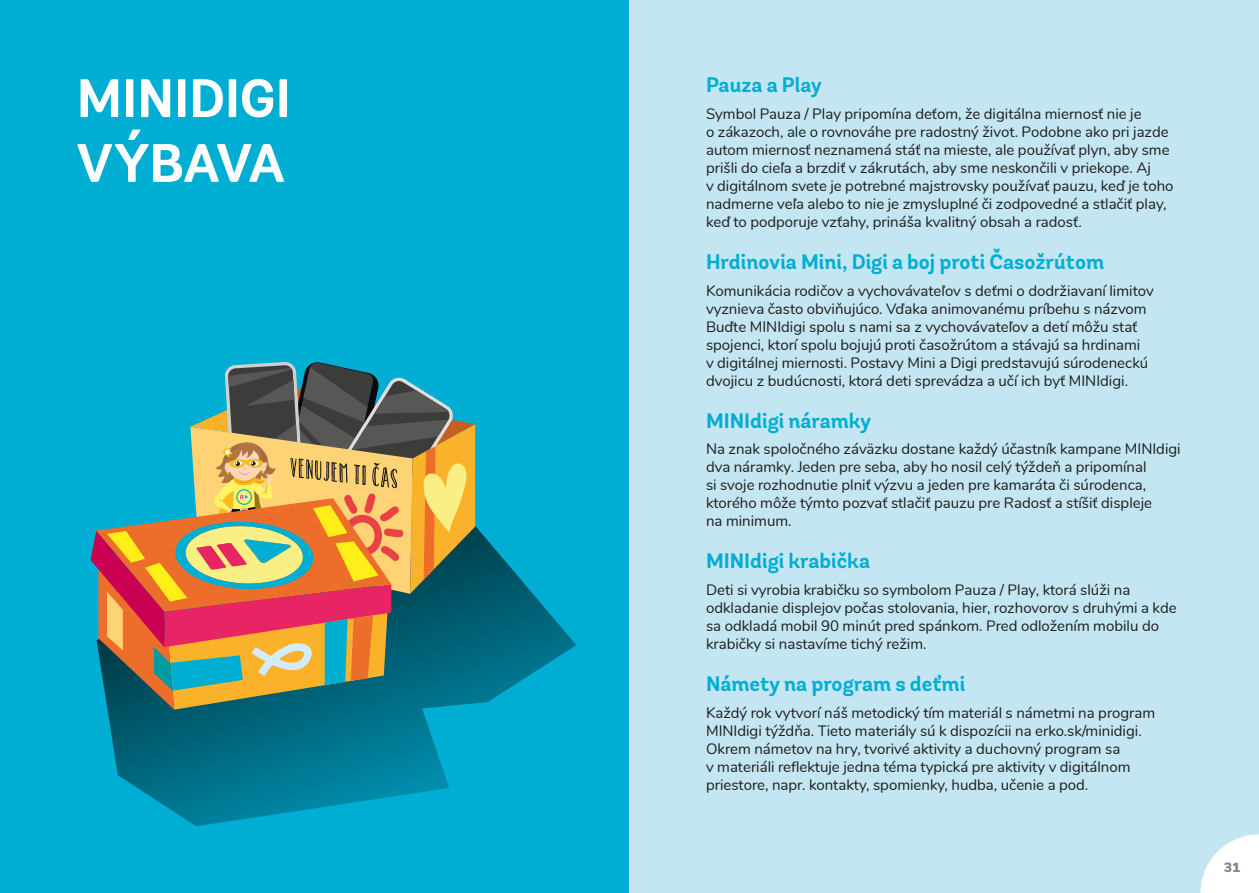
<style>
.page{position:relative;width:1259px;height:893px;background:#fff}
.page>*{position:absolute;margin:0;border:0;box-sizing:border-box;transform-origin:0 0}
.t1{font:700 54px/64.8px "Andes Rounded";letter-spacing:-.005em;color:#fff}
.t2{font:700 21px "Andes Rounded";color:#00add3}
.t3{font:15px/18px "Nunito";color:#1d1d1b}
.t4{font:900 13.5px "Nunito";color:#878686}
</style>
<div class="page">
<div style="left:0;top:0;width:629px;height:893px;background:#00add3"></div>
<svg style="left:107px;top:523px;width:469px;height:303px"></svg>
<div style="left:629px;top:0;width:630px;height:893px;background:#c4e6f3"></div>
<svg style="left:1200px;top:834px;width:59px;height:59px"></svg>
<svg style="left:90px;top:362px;width:385px;height:348px"></svg>
<h1 class="t1" style="left:77px;top:68px;width:216px">MINIDIGI<br>VÝBAVA</h1>
<h2 class="t2" style="left:706px;top:72px;width:118px">Pauza a Play</h2>
<p class="t3" style="left:706px;top:104px;width:469px">Symbol Pauza / Play pripomína deťom, že digitálna miernosť nie je<br>o zákazoch, ale o rovnováhe pre radostný život. Podobne ako pri jazde autom miernosť neznamená stáť na mieste, ale používať plyn, aby sme prišli do cieľa a brzdiť v zákrutách, aby sme neskončili v priekope. Aj<br>v digitálnom svete je potrebné majstrovsky používať pauzu, keď je toho nadmerne veľa alebo to nie je zmysluplné či zodpovedné a stlačiť play, keď to podporuje vzťahy, prináša kvalitný obsah a radosť.</p>
<h2 class="t2" style="left:706px;top:249px;width:400px">Hrdinovia Mini, Digi a boj proti Časožrútom</h2>
<p class="t3" style="left:706px;top:280px;width:449px">Komunikácia rodičov a vychovávateľov s deťmi o dodržiavaní limitov vyznieva často obviňujúco. Vďaka animovanému príbehu s názvom Buďte MINIdigi spolu s nami sa z vychovávateľov a detí môžu stať spojenci, ktorí spolu bojujú proti časožrútom a stávajú sa hrdinami<br>v digitálnej miernosti. Postavy Mini a Digi predstavujú súrodeneckú dvojicu z budúcnosti, ktorá deti sprevádza a učí ich byť MINIdigi.</p>
<h2 class="t2" style="left:706px;top:407px;width:167px">MINIdigi náramky</h2>
<p class="t3" style="left:706px;top:439px;width:476px">Na znak spoločného záväzku dostane každý účastník kampane MINIdigi dva náramky. Jeden pre seba, aby ho nosil celý týždeň a pripomínal<br>si svoje rozhodnutie plniť výzvu a jeden pre kamaráta či súrodenca, ktorého môže týmto pozvať stlačiť pauzu pre Radosť a stíšiť displeje<br>na minimum.</p>
<h2 class="t2" style="left:706px;top:548px;width:165px">MINIdigi krabička</h2>
<p class="t3" style="left:706px;top:580px;width:472px">Deti si vyrobia krabičku so symbolom Pauza / Play, ktorá slúži na odkladanie displejov počas stolovania, hier, rozhovorov s druhými a kde sa odkladá mobil 90 minút pred spánkom. Pred odložením mobilu do krabičky si nastavíme tichý režim.</p>
<h2 class="t2" style="left:706px;top:671px;width:261px">Námety na program s deťmi</h2>
<p class="t3" style="left:706px;top:703px;width:451px">Každý rok vytvorí náš metodický tím materiál s námetmi na program MINIdigi týždňa. Tieto materiály sú k dispozícii na erko.sk/minidigi.<br>Okrem námetov na hry, tvorivé aktivity a duchovný program sa<br>v materiáli reflektuje jedna téma typická pre aktivity v digitálnom priestore, napr. kontakty, spomienky, hudba, učenie a pod.</p>
<p class="t4" style="left:1224px;top:857px;width:18px">31</p>
</div>
